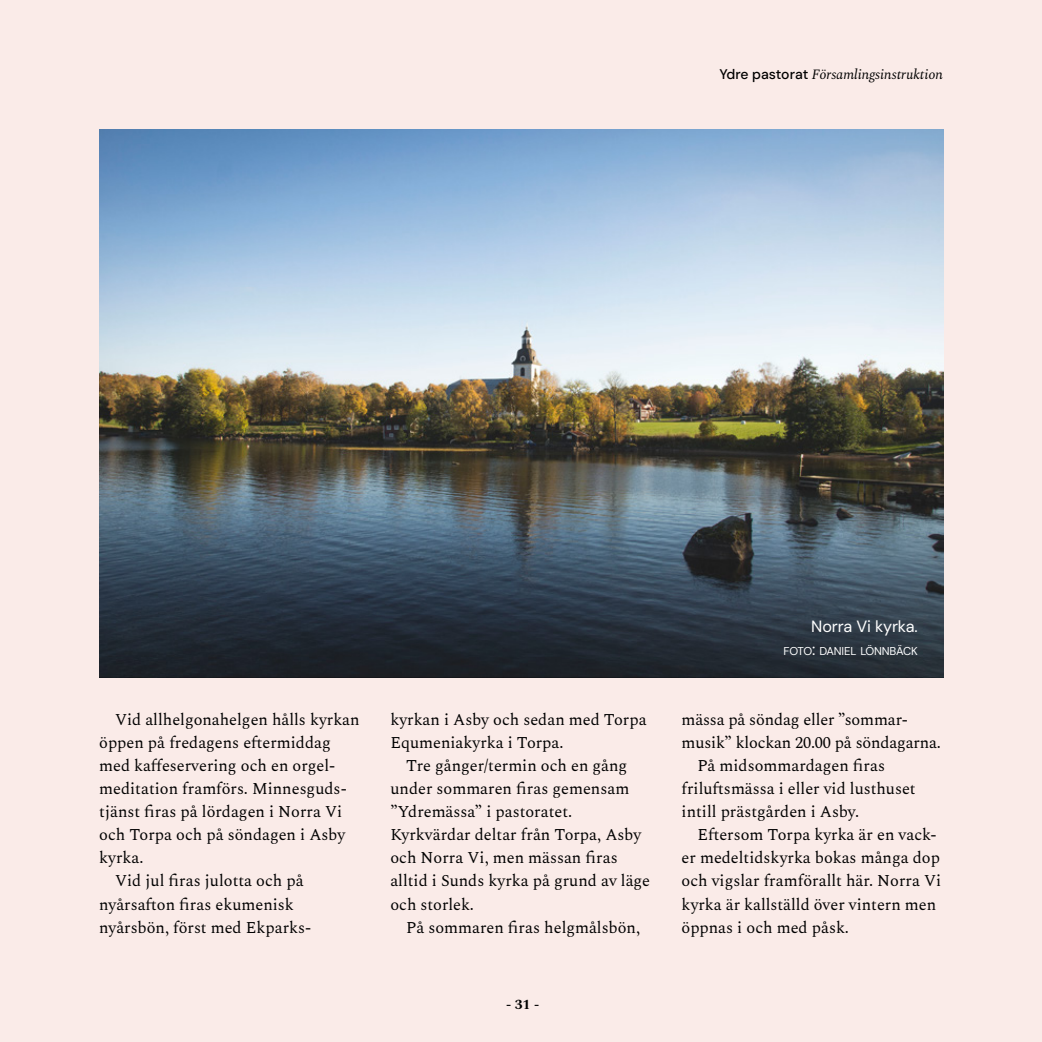
<style>
.page{position:relative;width:1042px;height:1042px;background:#faebe8}
.page>*{position:absolute;margin:0;border:0;box-sizing:border-box;transform-origin:0 0}
.Bröd_indrag{font:16.28px/23.1px "Spectral";color:#000}
.Mellanrubrik{font:16.28px "DM Sans 9 pt";letter-spacing:-.01em;color:#fff}
.t1{font:italic 14px "Spectral";color:#000}
.t2{font:700 14px "Spectral";color:#000}
.Mellanrubrik-2{font:11.38px "DM Sans 9 pt";letter-spacing:-.015em;color:#fff}
.s1{font-family:"DM Sans 9 pt";font-style:normal}
.s2{font-size:16.28px}
</style>
<div class="page">
<img style="left:99px;top:129px;width:844px;height:548px">
<p class="t1" style="left:719px;top:64px;width:225px"><span class="s1">Ydre pastorat</span> Församlingsinstruktion</p>
<p class="Bröd_indrag" style="left:99px;top:706px;width:262px;text-indent:16px">Vid allhelgonahelgen hålls kyrkan öppen på fredagens eftermiddag med kaffeservering och en orgel&shy;meditation framförs. Minnesguds&shy;tjänst firas på lördagen i Norra Vi och Torpa och på söndagen i Asby kyrka.</p>
<p class="Bröd_indrag" style="left:99px;top:868px;width:212px;text-indent:16px">Vid jul firas julotta och på nyårsafton firas ekumenisk nyårsbön, först med Ekparks-</p>
<p class="Bröd_indrag" style="left:390px;top:706px;width:258px">kyrkan i Asby och sedan med Torpa<br>Equmeniakyrka i Torpa.</p>
<p class="Bröd_indrag" style="left:390px;top:753px;width:261px;text-indent:16px">Tre gånger/termin och en gång under sommaren firas gemensam ”Ydremässa” i pastoratet.<br>Kyrkvärdar deltar från Torpa, Asby och Norra Vi, men mässan firas alltid i Sunds kyrka på grund av läge och storlek.</p>
<p class="Bröd_indrag" style="left:406px;top:914px;width:235px">På sommaren firas helgmålsbön,</p>
<p class="t2" style="left:506px;top:993px;width:35px">- 31 -</p>
<p class="Mellanrubrik" style="left:811px;top:616px;width:108px">Norra Vi kyrka.</p>
<p class="Mellanrubrik-2" style="left:783px;top:644px;width:136px">FOTO<span class="s2">:</span> DANIEL LÖNNBÄCK</p>
<p class="Bröd_indrag" style="left:681px;top:706px;width:261px">mässa på söndag eller ”sommar&shy;musik” klockan 20.00 på söndagarna.</p>
<p class="Bröd_indrag" style="left:681px;top:753px;width:236px;text-indent:16px">På midsommardagen firas friluftsmässa i eller vid lusthuset intill prästgården i Asby.</p>
<p class="Bröd_indrag" style="left:681px;top:822px;width:261px;text-indent:16px">Eftersom Torpa kyrka är en vack&shy;er medeltidskyrka bokas många dop och vigslar framförallt här. Norra Vi kyrka är kallställd över vintern men öppnas i och med påsk.</p>
</div>
